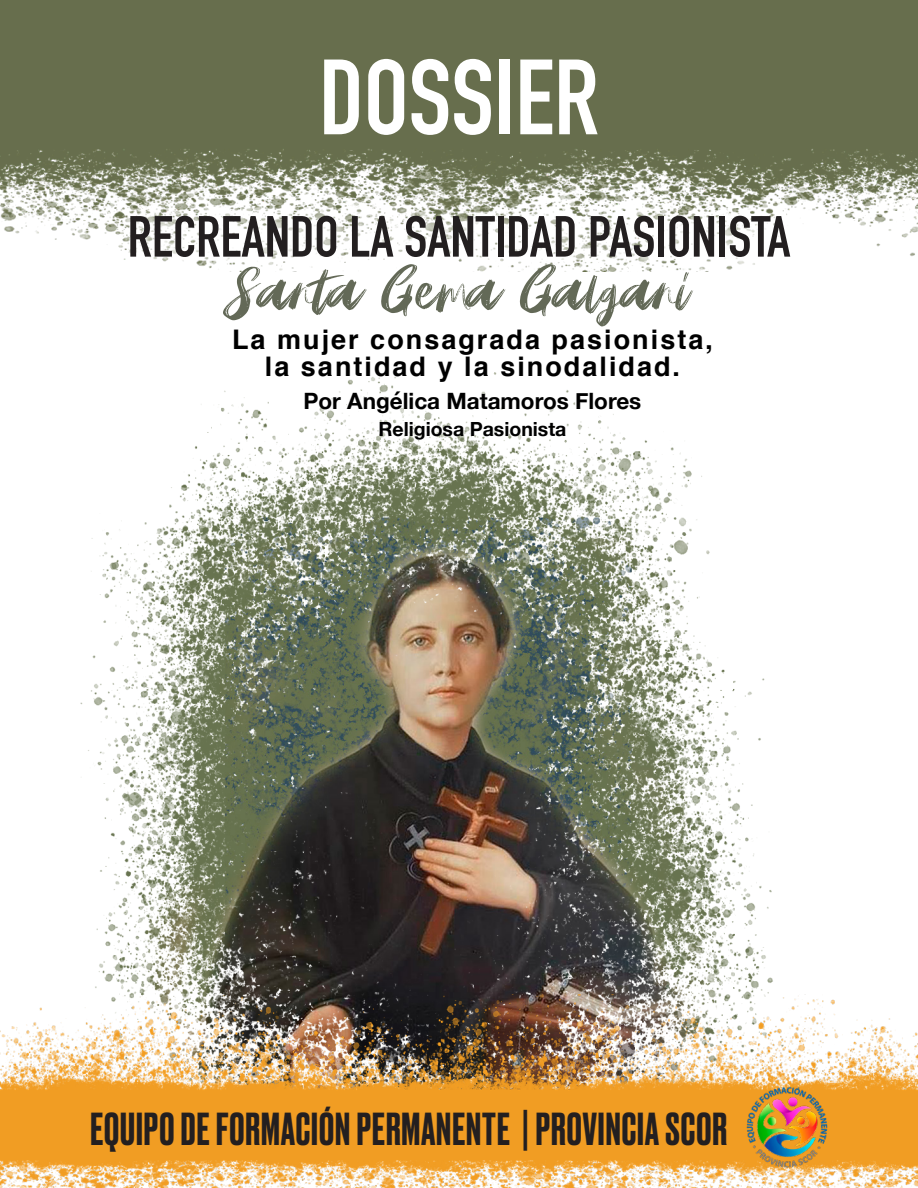
<style>
.page{position:relative;width:918px;height:1188px;background:#fff}
.page>*{position:absolute;margin:0;border:0;box-sizing:border-box;transform-origin:0 0}
.t1{font:700 105px "DIN Condensed";color:#fff}
.t2{font:63px "Amstagram";letter-spacing:.01em;color:#636957}
.t3{font:700 57px "DIN Condensed";color:#231f20}
.t4{font:500 43.5px "Druk";letter-spacing:.025em;color:#231f20}
.t5{font:700 27px "Helvetica";letter-spacing:.075em;color:#000}
.t6{font:700 22.5px "Helvetica Neue";color:#000}
.t7{font:700 19.5px "Helvetica Neue";color:#000}
</style>
<div class="page">
<img style="left:80px;top:390px;width:693px;height:604px">
<img style="left:0;top:0;width:918px;height:271px">
<img style="left:1px;top:1138px;width:916px;height:50px">
<img style="left:0;top:994px;width:918px;height:144px">
<svg style="left:124px;top:209px;width:678px;height:60px"></svg>
<img style="left:734px;top:1076px;width:105px;height:102px">
<div style="left:225px;top:321px;width:495px;height:127px;background:#fff"></div>
<p class="t1" style="left:319px;top:27px;width:281px">DOSSIER</p>
<p class="t3" style="left:128px;top:198px;width:664px">RECREANDO LA SANTIDAD PASIONISTA</p>
<p class="t2" style="left:222px;top:242px;width:470px">Santa Gema Galgani</p>
<p class="t5" style="left:232px;top:317px;width:482px">La mujer consagrada pasionista,</p>
<p class="t5" style="left:265px;top:344px;width:417px">la santidad y la sinodalidad.</p>
<p class="t6" style="left:304px;top:383px;width:339px">Por Angélica Matamoros Flores</p>
<p class="t7" style="left:378px;top:413px;width:190px">Religiosa Pasionista</p>
<p class="t4" style="left:91px;top:1100px;width:638px">EQUIPO DE FORMACIÓN PERMANENTE | PROVINCIA SCOR</p>
</div>
